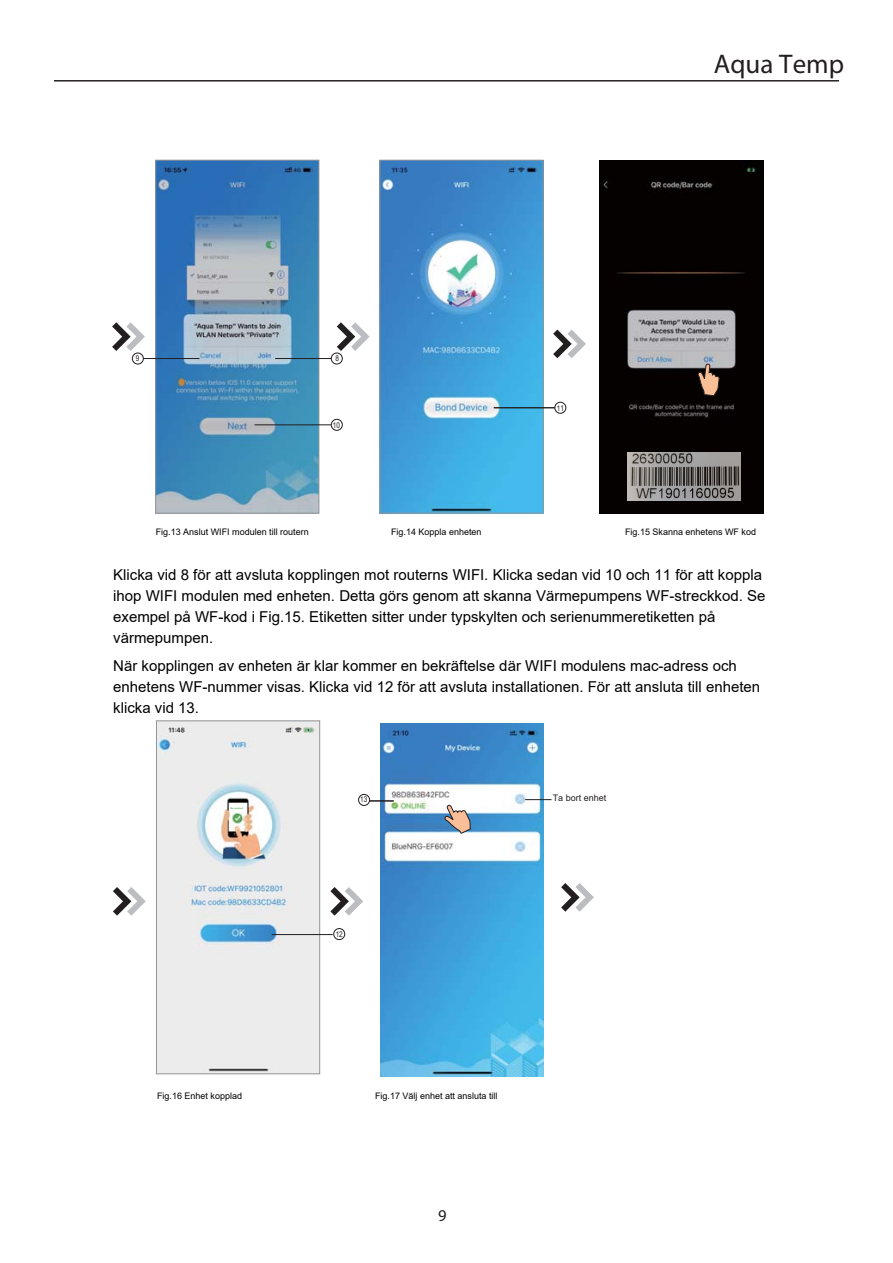
<style>
.page{position:relative;width:893px;height:1263px;background:#fff}
.page>*{position:absolute;margin:0;border:0;box-sizing:border-box;transform-origin:0 0}
.Rubrik__kapitel__dol{font:27px "Myriad Pro";color:#231f20}
.t1{font:16.5px "Myriad Pro";color:#231f20}
.t2{font:15px/21px "Arial";color:#000}
.t3{font:9px "Arial";color:#000}
.t4{font:9px "Arial";color:#231f20}
.t5{font:7.8px "Arial Narrow";color:#231f20}
.t6{font:700 2.4px "Arial";color:#54ab59}
</style>
<div class="page">
<hr style="left:54px;top:80px;width:785px;height:2px;background:#231f20">
<img style="left:381px;top:724px;width:163px;height:353px">
<svg style="left:330px;top:887px;width:33px;height:29px"></svg>
<svg style="left:561px;top:883px;width:33px;height:29px"></svg>
<svg style="left:553px;top:330px;width:33px;height:28px"></svg>
<img style="left:382px;top:162px;width:159px;height:349px">
<div style="left:380px;top:160px;width:163px;height:353px;border:1px solid #939598"></div>
<div style="left:554px;top:402px;width:12px;height:12px;border:1px solid #231f20;border-radius:50%"></div>
<svg style="left:525px;top:799px;width:26px;height:1px"></svg>
<img style="left:157px;top:162px;width:160px;height:349px">
<div style="left:155px;top:160px;width:164px;height:353px;border:1px solid #939598"></div>
<svg style="left:112px;top:322px;width:33px;height:29px"></svg>
<svg style="left:113px;top:887px;width:33px;height:29px"></svg>
<div style="left:331px;top:352px;width:12px;height:13px;border:1px solid #231f20;border-radius:50%"></div>
<div style="left:132px;top:352px;width:12px;height:13px;border:1px solid #231f20;border-radius:50%"></div>
<hr style="left:275px;top:358px;width:56px;height:1px;background:#231f20">
<div style="left:331px;top:419px;width:12px;height:12px;border:1px solid #231f20;border-radius:50%"></div>
<hr style="left:255px;top:424px;width:76px;height:1px;background:#231f20">
<hr style="left:143px;top:358px;width:56px;height:1px;background:#231f20">
<svg style="left:444px;top:805px;width:27px;height:29px"></svg>
<img style="left:600px;top:160px;width:163px;height:353px">
<svg style="left:337px;top:322px;width:33px;height:29px"></svg>
<svg style="left:697px;top:364px;width:23px;height:43px"></svg>
<img style="left:158px;top:723px;width:160px;height:349px">
<div style="left:156px;top:721px;width:164px;height:353px;border:1px solid #939598"></div>
<div style="left:230px;top:805px;width:16px;height:6px;background:#fff"></div>
<svg style="left:370px;top:801px;width:24px;height:1px"></svg>
<div style="left:358px;top:794px;width:12px;height:12px;border:1px solid #231f20;border-radius:50%"></div>
<img style="left:628px;top:452px;width:112px;height:48px">
<hr style="left:494px;top:407px;width:61px;height:1px;background:#231f20">
<div style="left:333px;top:928px;width:12px;height:12px;border:1px solid #231f20;border-radius:50%"></div>
<hr style="left:272px;top:934px;width:61px;height:1px;background:#231f20">
<p class="Rubrik__kapitel__dol" style="left:714px;top:47px;width:132px">Aqua Temp</p>
<p class="t5" style="left:136px;top:353px;width:5px">9</p>
<p class="t5" style="left:335px;top:352px;width:5px">8</p>
<p class="t5" style="left:333px;top:422px;width:9px">10</p>
<p class="t3" style="left:156px;top:529px;width:155px">Fig.13 Anslut WIFI modulen till routern</p>
<p class="t3" style="left:391px;top:529px;width:92px">Fig.14 Koppla enheten</p>
<p class="t5" style="left:557px;top:405px;width:9px">11</p>
<p class="t3" style="left:625px;top:529px;width:133px">Fig.15 Skanna enhetens WF kod</p>
<p class="t2" style="left:113px;top:564px;width:654px">Klicka vid 8 för att avsluta kopplingen mot routerns WIFI. Klicka sedan vid 10 och 11 för att koppla ihop WIFI modulen med enheten. Detta görs genom att skanna Värmepumpens WF-streckkod. Se exempel på WF-kod i Fig.15. Etiketten sitter under typskylten och serienummeretiketten på värmepumpen.</p>
<p class="t2" style="left:113px;top:655px;width:648px">När kopplingen av enheten är klar kommer en bekräftelse där WIFI modulens mac-adress och enhetens WF-nummer visas. Klicka vid 12 för att avsluta installationen. För att ansluta till enheten klicka vid 13.</p>
<p class="t6" style="left:230px;top:807px;width:14px">Succeeded</p>
<p class="t3" style="left:157px;top:1092px;width:87px">Fig.16 Enhet kopplad</p>
<p class="t5" style="left:360px;top:797px;width:9px">13</p>
<p class="t5" style="left:336px;top:932px;width:9px">12</p>
<p class="t4" style="left:553px;top:792px;width:55px">Ta bort enhet</p>
<p class="t3" style="left:375px;top:1093px;width:124px">Fig.17 Välj enhet att ansluta till</p>
<p class="t1" style="left:438px;top:1205px;width:10px">9</p>
</div>
